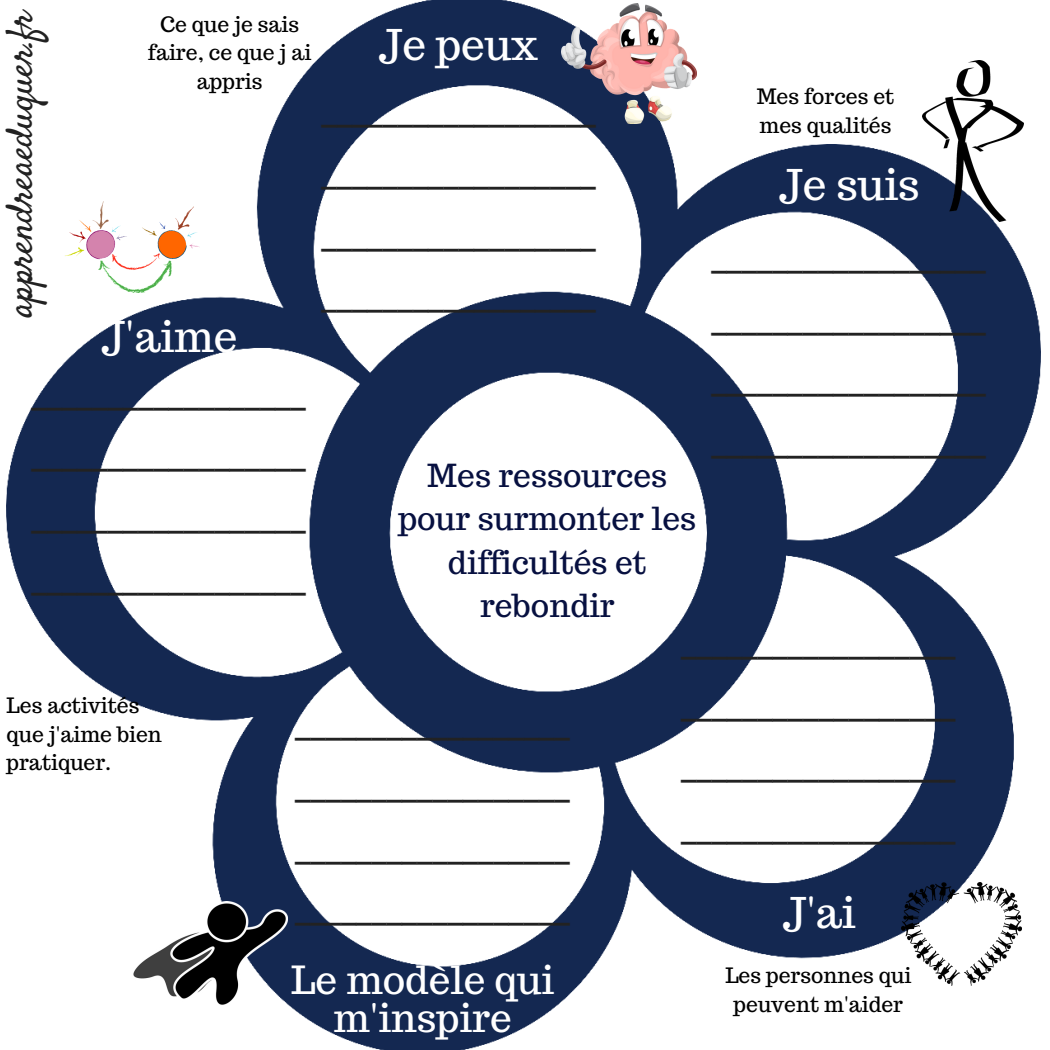
<style>
.page{position:relative;width:1050px;height:1050px;background:#fff}
.page>*{position:absolute;margin:0;border:0;box-sizing:border-box;transform-origin:0 0}
.t1{font:42.35px/61.6px "Trocchi";color:#222;text-align:justify}
.t2{font:42.35px "Trocchi";color:#fff}
.t3{font:38.68px/38.1px "Trocchi";color:#fff;text-align:center}
.t4{font:36.93px "Satisfy";color:#222}
.t5{font:31.68px/43.4px "Trocchi";color:#071040;text-align:center}
.t6{font:21.18px/28.9px "Trocchi";color:#000;text-align:center}
</style>
<div class="page">
<img style="left:7px;top:0;width:1034px;height:1050px">
<img style="left:562px;top:4px;width:135px;height:119px">
<img style="left:59px;top:197px;width:140px;height:96px">
<img style="left:923px;top:60px;width:101px;height:162px">
<img style="left:131px;top:902px;width:156px;height:105px">
<img style="left:902px;top:882px;width:119px;height:104px">
<p class="t4" style="left:-3px;top:317px;width:312px;rotate:-90deg">apprendreaeduquer.fr</p>
<p class="t6" style="left:148px;top:9px;width:165px">Ce que je sais faire, ce que j ai appris</p>
<p class="t2" style="left:378px;top:17px;width:161px">Je peux</p>
<p class="t2" style="left:101px;top:309px;width:138px">J'aime</p>
<p class="t1" style="left:322px;top:79px;width:276px">__________________ __________________ __________________ __________________</p>
<p class="t1" style="left:32px;top:361px;width:276px">__________________ __________________ __________________ __________________</p>
<p class="t5" style="left:398px;top:454px;width:299px">Mes ressources pour surmonter les difficultés et rebondir</p>
<p class="t6" style="left:757px;top:81px;width:139px;text-align:left">Mes forces et mes qualités</p>
<p class="t2" style="left:779px;top:156px;width:142px">Je suis</p>
<p class="t1" style="left:711px;top:225px;width:276px">__________________ __________________ __________________ __________________</p>
<p class="t6" style="left:7px;top:690px;width:157px;text-align:left">Les activités que j'aime bien pratiquer.</p>
<p class="t1" style="left:295px;top:692px;width:276px">__________________ __________________ __________________ __________________</p>
<p class="t1" style="left:681px;top:611px;width:276px">__________________ __________________ __________________ __________________</p>
<p class="t2" style="left:783px;top:885px;width:75px">J'ai</p>
<p class="t3" style="left:291px;top:960px;width:264px">Le modèle qui m'inspire</p>
<p class="t6" style="left:725px;top:961px;width:187px">Les personnes qui peuvent m'aider</p>
</div>
